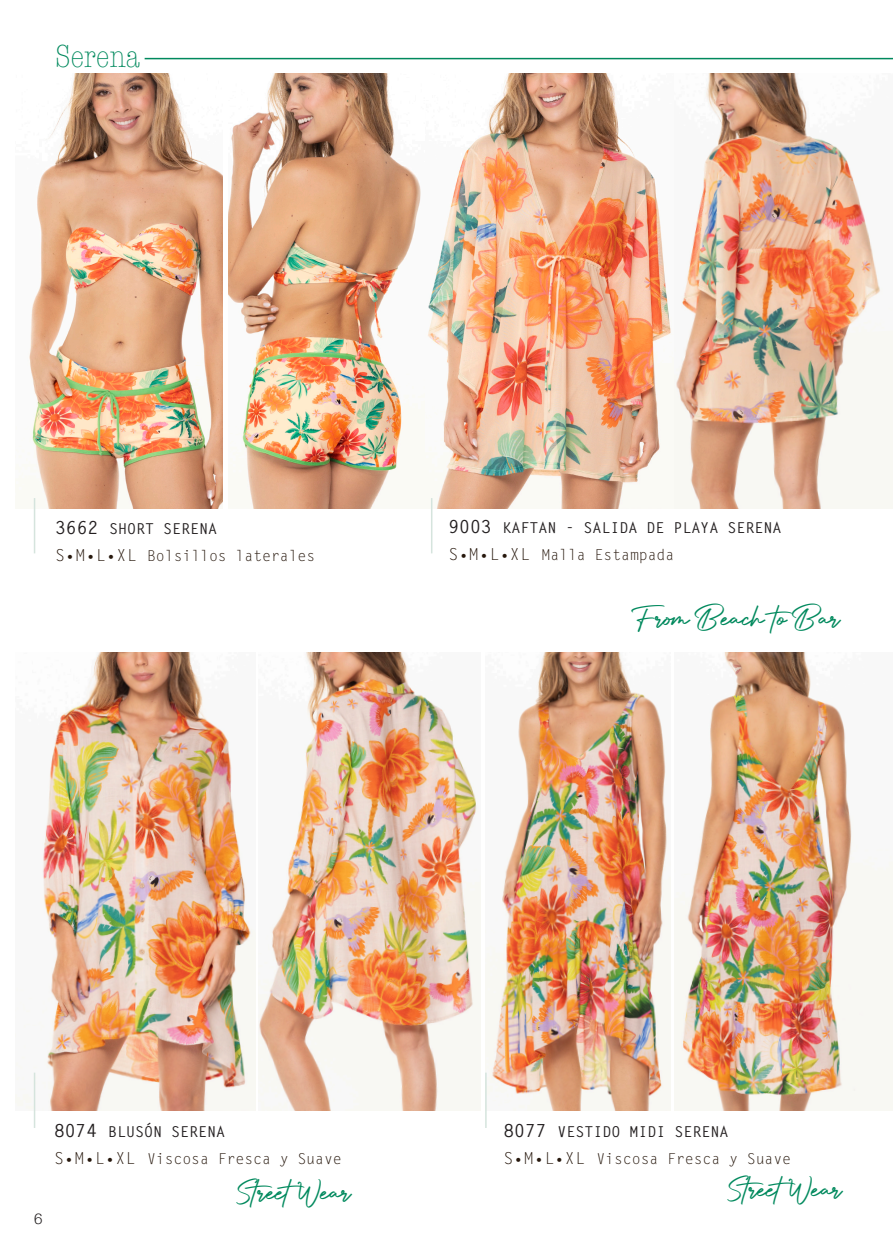
<style>
.page{position:relative;width:893px;height:1255px;background:#fff}
.page>*{position:absolute;margin:0;border:0;box-sizing:border-box;transform-origin:0 0}
.t1{font:36px "Authentic Signature";color:#00895d}
.t2{font:300 condensed 33px "American Typewriter";color:#00895d}
.TEXTO_GRIS{font:15px "Letter Gothic Std";letter-spacing:-.01em;color:#27180d}
.t3{font:700 15px "Letter Gothic Std";color:#231f20}
.t4{font:300 15px "Helvetica Neue";color:#231f20}
.s1{font-size:18px}
.s2{font-size:16.5px}
</style>
<div class="page">
<img style="left:427px;top:74px;width:466px;height:434px">
<img style="left:229px;top:74px;width:192px;height:434px">
<img style="left:29px;top:74px;width:194px;height:434px">
<img style="left:16px;top:652px;width:240px;height:458px">
<img style="left:258px;top:652px;width:223px;height:458px">
<img style="left:486px;top:652px;width:185px;height:458px">
<img style="left:674px;top:652px;width:219px;height:458px">
<hr style="left:34px;top:498px;width:1px;height:55px;background:#d5e4dd">
<hr style="left:34px;top:1072px;width:1px;height:55px;background:#d5e4dd">
<hr style="left:431px;top:498px;width:1px;height:55px;background:#d5e4dd">
<hr style="left:485px;top:1072px;width:2px;height:55px;background:#d5e4dd">
<hr style="left:145px;top:58px;width:748px;height:1px;background:#00895d">
<p class="t2" style="left:55px;top:34px;width:86px">Serena</p>
<p class="t3" style="left:55px;top:519px;width:163px"><span class="s1">3662</span> SHORT SERENA</p>
<p class="TEXTO_GRIS" style="left:55px;top:546px;width:262px"><span class="s2">S•M•L•XL</span> Bolsillos laterales</p>
<p class="t3" style="left:448px;top:519px;width:334px"><span class="s1">9003</span> KAFTAN - SALIDA DE PLAYA SERENA</p>
<p class="TEXTO_GRIS" style="left:448px;top:546px;width:227px"><span class="s2">S•M•L•XL</span> Malla Estampada</p>
<p class="t1" style="left:637px;top:598px;width:204px">From Beach to Bar</p>
<p class="t4" style="left:34px;top:1206px;width:10px">6</p>
<p class="t3" style="left:54px;top:1122px;width:172px"><span class="s1">8074</span> BLUSÓN SERENA</p>
<p class="TEXTO_GRIS" style="left:54px;top:1150px;width:289px"><span class="s2">S•M•L•XL</span> Viscosa Fresca y Suave</p>
<p class="t3" style="left:503px;top:1122px;width:226px"><span class="s1">8077</span> VESTIDO MIDI SERENA</p>
<p class="TEXTO_GRIS" style="left:503px;top:1150px;width:289px"><span class="s2">S•M•L•XL</span> Viscosa Fresca y Suave</p>
<p class="t1" style="left:238px;top:1171px;width:114px">StreetWear</p>
<p class="t1" style="left:729px;top:1169px;width:114px">StreetWear</p>
</div>
